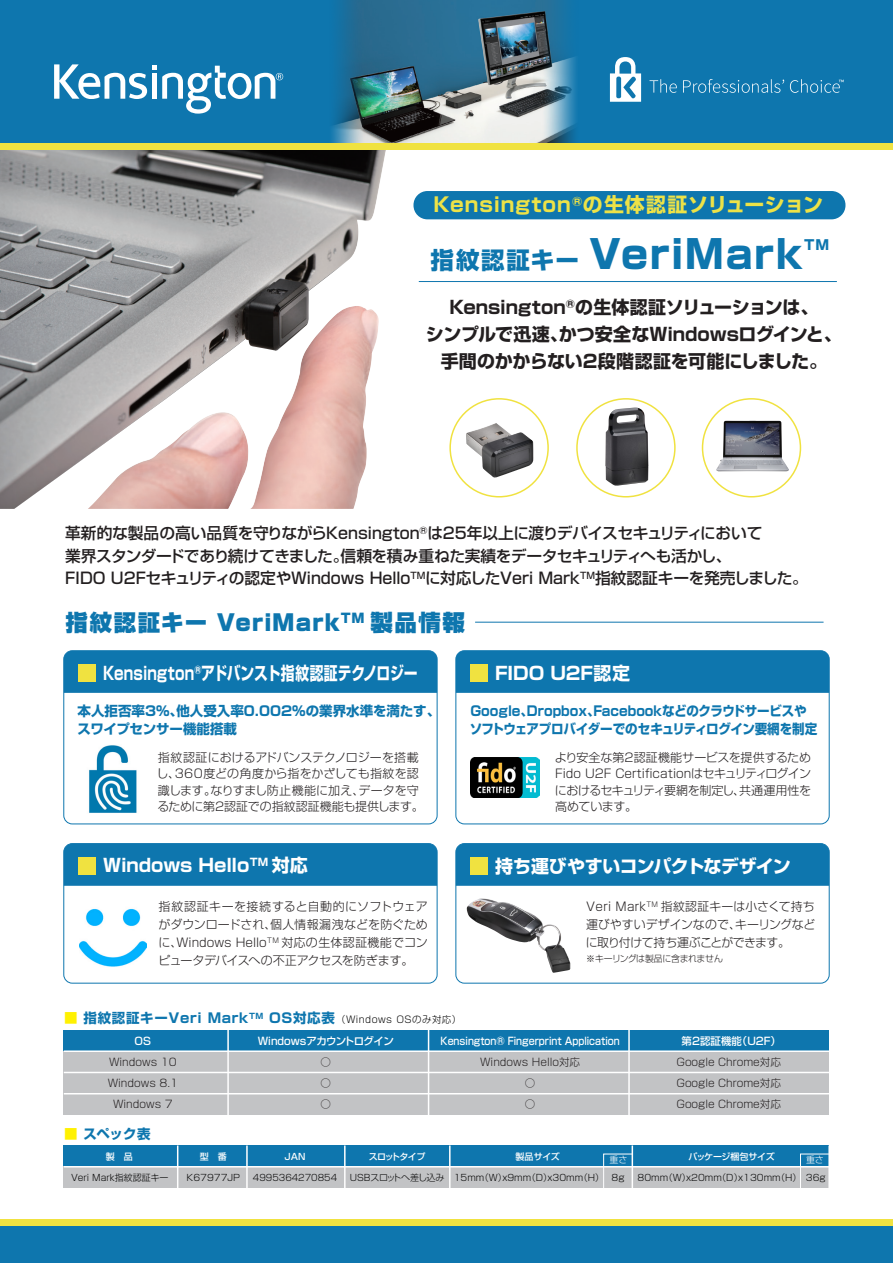
<style>
.page{position:relative;width:893px;height:1263px;background:#fff}
.page>*{position:absolute;margin:0;border:0;box-sizing:border-box;transform-origin:0 0}
.t1{font:800 39.3px "Shin Go Pro";letter-spacing:.04em;color:#0e76ae}
.t2{font:900 22.5px "Shin Go Pro";letter-spacing:.05em;color:#0e76ae}
.t3{font:700 19.95px "Shin Go Pro";letter-spacing:.04em;color:#ede247}
.t4{font:700 18px/27px "Shin Go Pro";letter-spacing:-.01em;color:#231f20;text-align:center}
.t5{font:700 18px "Shin Go Pro";letter-spacing:-.005em;color:#fff;scale:.77 1}
.t6{font:700 18px "Shin Go Pro";letter-spacing:-.005em;color:#fff}
.t7{font:700 18px "Shin Go Pro";letter-spacing:-.025em;color:#fff}
.t8{font:500 15.75px/22.5px "Shin Go Pro";letter-spacing:-.02em;color:#231f20}
.t9{font:800 13.8px "Shin Go Pro";color:#0e76ae}
.t10{font:700 13.5px/18px "Shin Go Pro";color:#0e76ae;scale:.93 1}
.t11{font:700 13.5px/18px "Shin Go Pro";color:#0e76ae}
.t12{font:700 13.5px "Shin Go Pro";letter-spacing:.05em;color:#0e76ae}
.t13{font:300 12px/16.5px "Shin Go Pro";letter-spacing:-.01em;color:#231f20;text-align:justify}
.t14{font:300 10.5px "Shin Go Pro";color:#231f20}
.t15{font:500 10.5px "Shin Go Pro";color:#fff;scale:.9 1}
.t16{font:500 10.5px "Shin Go Pro";letter-spacing:-.055em;color:#fff}
.t17{font:500 10.5px "Shin Go Pro";color:#fff}
.t18{font:300 9px "Shin Go Pro";color:#030303}
.t19{font:500 9px "Shin Go Pro";letter-spacing:-.045em;color:#fff}
.t20{font:300 9px "Shin Go Pro";letter-spacing:-.035em;color:#231f20}
.t21{font:300 9px "Shin Go Pro";color:#030303;scale:.95 1}
.t22{font:500 9px "Shin Go Pro";letter-spacing:-.065em;color:#fff}
.t23{font:300 9px "Shin Go Pro";color:#fff}
.s1{font-size:23.55px}
.s2{font-weight:500;color:#fff101}
.s3{font-weight:300;font-size:9.45px;color:#030303}
</style>
<div class="page">
<div style="left:65px;top:651px;width:372px;height:42px;background:#0e76ae"></div>
<div style="left:457px;top:652px;width:371px;height:41px;background:#0e76ae"></div>
<div style="left:65px;top:843px;width:372px;height:43px;background:#0e76ae"></div>
<div style="left:457px;top:845px;width:371px;height:41px;background:#0e76ae"></div>
<img style="left:0;top:150px;width:386px;height:359px">
<div style="left:0;top:0;width:893px;height:144px;background:#0e76ae"></div>
<img style="left:330px;top:0;width:248px;height:144px">
<div style="left:0;top:1220px;width:893px;height:43px;background:#0e76ae"></div>
<div style="left:0;top:144px;width:893px;height:6px;background:#f0e240"></div>
<div style="left:0;top:1219px;width:893px;height:6px;background:#f0e240"></div>
<svg style="left:54px;top:64px;width:229px;height:50px"></svg>
<svg style="left:649px;top:79px;width:28px;height:14px"></svg>
<svg style="left:683px;top:79px;width:101px;height:14px"></svg>
<svg style="left:790px;top:79px;width:54px;height:14px"></svg>
<svg style="left:610px;top:57px;width:31px;height:45px"></svg>
<div style="left:413px;top:191px;width:432px;height:28px;background:#0e76ae;border-radius:14px"></div>
<hr style="left:419px;top:281px;width:418px;height:1px;background:#0e76ae">
<img style="left:467px;top:898px;width:104px;height:75px">
<div style="left:63px;top:650px;width:374px;height:174px;border:1px solid #0e76ae;border-radius:9px"></div>
<img style="left:466px;top:423px;width:67px;height:55px">
<div style="left:449px;top:398px;width:100px;height:99px;border:2px solid #f0e240;border-radius:50%"></div>
<img style="left:605px;top:408px;width:44px;height:78px">
<div style="left:576px;top:398px;width:100px;height:99px;border:2px solid #f0e240;border-radius:50%"></div>
<img style="left:716px;top:421px;width:73px;height:50px">
<div style="left:702px;top:398px;width:99px;height:99px;border:2px solid #f0e240;border-radius:50%"></div>
<div style="left:78px;top:664px;width:17px;height:17px;background:#f0e240"></div>
<div style="left:455px;top:650px;width:375px;height:174px;border:1px solid #0e76ae;border-radius:9px"></div>
<div style="left:470px;top:664px;width:18px;height:17px;background:#f0e240"></div>
<div style="left:63px;top:843px;width:374px;height:140px;border:1px solid #0e76ae;border-radius:9px"></div>
<div style="left:64px;top:1030px;width:765px;height:21px;background:#0e76ae"></div>
<div style="left:64px;top:1051px;width:765px;height:64px;background:#c2c3c5"></div>
<hr style="left:64px;top:1050px;width:765px;height:2px;background:#fff">
<hr style="left:64px;top:1072px;width:765px;height:1px;background:#fff">
<div style="left:78px;top:857px;width:17px;height:17px;background:#f0e240"></div>
<div style="left:455px;top:843px;width:375px;height:140px;border:1px solid #0e76ae;border-radius:9px"></div>
<div style="left:470px;top:857px;width:18px;height:17px;background:#f0e240"></div>
<img style="left:89px;top:745px;width:48px;height:68px">
<img style="left:471px;top:757px;width:68px;height:40px">
<img style="left:80px;top:908px;width:67px;height:59px">
<hr style="left:475px;top:622px;width:348px;height:1px;background:#0e76ae">
<hr style="left:64px;top:1093px;width:765px;height:1px;background:#fff">
<hr style="left:428px;top:1030px;width:1px;height:85px;background:#fff">
<hr style="left:628px;top:1030px;width:2px;height:85px;background:#fff">
<hr style="left:227px;top:1030px;width:2px;height:85px;background:#fff">
<div style="left:64px;top:1145px;width:765px;height:22px;background:#0e76ae"></div>
<div style="left:64px;top:1167px;width:765px;height:21px;background:#c2c3c5"></div>
<hr style="left:64px;top:1166px;width:765px;height:1px;background:#fff">
<hr style="left:449px;top:1145px;width:2px;height:43px;background:#fff">
<hr style="left:246px;top:1145px;width:2px;height:43px;background:#fff">
<hr style="left:344px;top:1145px;width:2px;height:43px;background:#fff">
<hr style="left:632px;top:1145px;width:1px;height:43px;background:#fff">
<hr style="left:828px;top:1145px;width:2px;height:43px;background:#fff">
<hr style="left:177px;top:1145px;width:1px;height:43px;background:#fff">
<svg style="left:603px;top:1153px;width:29px;height:35px"></svg>
<svg style="left:800px;top:1153px;width:29px;height:35px"></svg>
<h3 class="t3" style="left:433px;top:189px;width:391px">Kensington<sup>®</sup>の生体認証ソリューション</h3>
<h1 class="t1" style="left:430px;top:223px;width:374px"><span class="s1">指紋認証キー</span> VeriMark</h1>
<p class="t9" style="left:804px;top:234px;width:27px">TM</p>
<h3 class="t4" style="left:426px;top:291px;width:417px">Kensington<sup>®</sup>の生体認証ソリューションは、<br>シンプルで迅速、かつ安全なWindowsログインと、手間のかからない2段階認証を可能にしました。</h3>
<h3 class="t8" style="left:65px;top:520px;width:744px">革新的な製品の高い品質を守りながらKensington<sup>®</sup>は25年以上に渡りデバイスセキュリティにおいて<br>業界スタンダードであり続けてきました。信頼を積み重ねた実績をデータセキュリティへも活かし、<br>FIDO U2Fセキュリティの認定やWindows Hello<sup>TM</sup>に対応したVeri Mark<sup>TM</sup>指紋認証キーを発売しました。</h3>
<h2 class="t2" style="left:65px;top:604px;width:401px">指紋認証キー VeriMark<sup>TM</sup> 製品情報</h2>
<h3 class="t5" style="left:103px;top:659px;width:410px">Kensington<sup>®</sup>アドバンスト指紋認証テクノロジー</h3>
<h3 class="t6" style="left:495px;top:659px;width:136px">FIDO U2F認定</h3>
<p class="t11" style="left:78px;top:700px;width:364px">本人拒否率3％、他人受入率0.002％の業界水準を満たす、スワイプセンサー機能搭載</p>
<p class="t13" style="left:157px;top:747px;width:269px;text-align:left">指紋認証におけるアドバンステクノロジーを搭載し、360度どの角度から指をかざしても指紋を認識します。なりすまし防止機能に加え、データを守るために第2認証での指紋認証機能も提供します。</p>
<p class="t10" style="left:470px;top:700px;width:375px">Google、Dropbox、Facebookなどのクラウドサービスやソフトウェアプロバイダーでのセキュリティログイン要網を制定</p>
<p class="t13" style="left:555px;top:747px;width:258px">より安全な第2認証機能サービスを提供するためFido U2F Certificationはセキュリティログインにおけるセキュリティ要網を制定し、共通運用性を高めています。</p>
<h3 class="t6" style="left:103px;top:851px;width:206px">Windows Hello<sup>TM</sup> 対応</h3>
<h3 class="t7" style="left:495px;top:851px;width:297px">持ち運びやすいコンパクトなデザイン</h3>
<p class="t13" style="left:158px;top:896px;width:271px;line-height:18px">指紋認証キーを接続すると自動的にソフトウェアがダウンロードされ、個人情報漏洩などを防ぐために、Windows Hello<sup>TM</sup> 対応の生体認証機能でコンピュータデバイスへの不正アクセスを防ぎます。</p>
<p class="t13" style="left:586px;top:896px;width:231px;line-height:18px">Veri Mark<sup>TM</sup> 指紋認証キーは小さくて持ち運びやすいデザインなので、キーリングなどに取り付けて持ち運ぶことができます。</p>
<p class="t20" style="left:586px;top:951px;width:138px">※キーリングは製品に含まれません</p>
<p class="t12" style="left:64px;top:1007px;width:399px"><span class="s2">■</span> 指紋認証キーVeri Mark<sup>TM</sup> OS対応表<span class="s3">（Windows OSのみ対応）</span></p>
<p class="t17" style="left:135px;top:1032px;width:18px">OS</p>
<p class="t16" style="left:258px;top:1032px;width:138px">Windowsアカウントログイン</p>
<p class="t15" style="left:440px;top:1032px;width:201px">Kensington® Fingerprint Application</p>
<p class="t17" style="left:682px;top:1032px;width:101px">第2認証機能（U2F）</p>
<p class="t14" style="left:109px;top:1053px;width:69px">Windows 10</p>
<p class="t14" style="left:320px;top:1053px;width:12px">○</p>
<p class="t14" style="left:480px;top:1053px;width:101px">Windows Hello対応</p>
<p class="t14" style="left:676px;top:1053px;width:106px">Google Chrome対応</p>
<p class="t14" style="left:108px;top:1074px;width:72px">Windows 8.1</p>
<p class="t14" style="left:320px;top:1074px;width:12px">○</p>
<p class="t14" style="left:525px;top:1074px;width:12px">○</p>
<p class="t14" style="left:676px;top:1074px;width:106px">Google Chrome対応</p>
<p class="t14" style="left:113px;top:1095px;width:61px">Windows 7</p>
<p class="t14" style="left:320px;top:1095px;width:12px">○</p>
<p class="t14" style="left:525px;top:1095px;width:12px">○</p>
<p class="t14" style="left:676px;top:1095px;width:106px">Google Chrome対応</p>
<p class="t11" style="left:64px;top:1123px;width:88px"><span class="s2">■</span> スペック表</p>
<p class="t19" style="left:106px;top:1149px;width:28px">製　品</p>
<p class="t19" style="left:200px;top:1149px;width:28px">型　番</p>
<p class="t19" style="left:285px;top:1149px;width:22px">JAN</p>
<p class="t22" style="left:369px;top:1149px;width:58px">スロットタイプ</p>
<p class="t19" style="left:516px;top:1149px;width:46px">製品サイズ</p>
<p class="t19" style="left:689px;top:1149px;width:88px">パッケージ梱包サイズ</p>
<p class="t18" style="left:71px;top:1170px;width:99px">Veri Mark指紋認証キー</p>
<p class="t18" style="left:187px;top:1170px;width:55px">K67977JP</p>
<p class="t21" style="left:253px;top:1170px;width:90px">4995364270854</p>
<p class="t18" style="left:350px;top:1170px;width:276px">USBスロットへ差し込み 15mm（W）ｘ9mm（D）ｘ30mm（H）　 8g</p>
<p class="t18" style="left:637px;top:1170px;width:190px">80mm（W）ｘ20mm（D）ｘ130mm（H）　36g</p>
<p class="t23" style="left:610px;top:1152px;width:19px">重さ</p>
<p class="t23" style="left:806px;top:1152px;width:19px">重さ</p>
</div>
